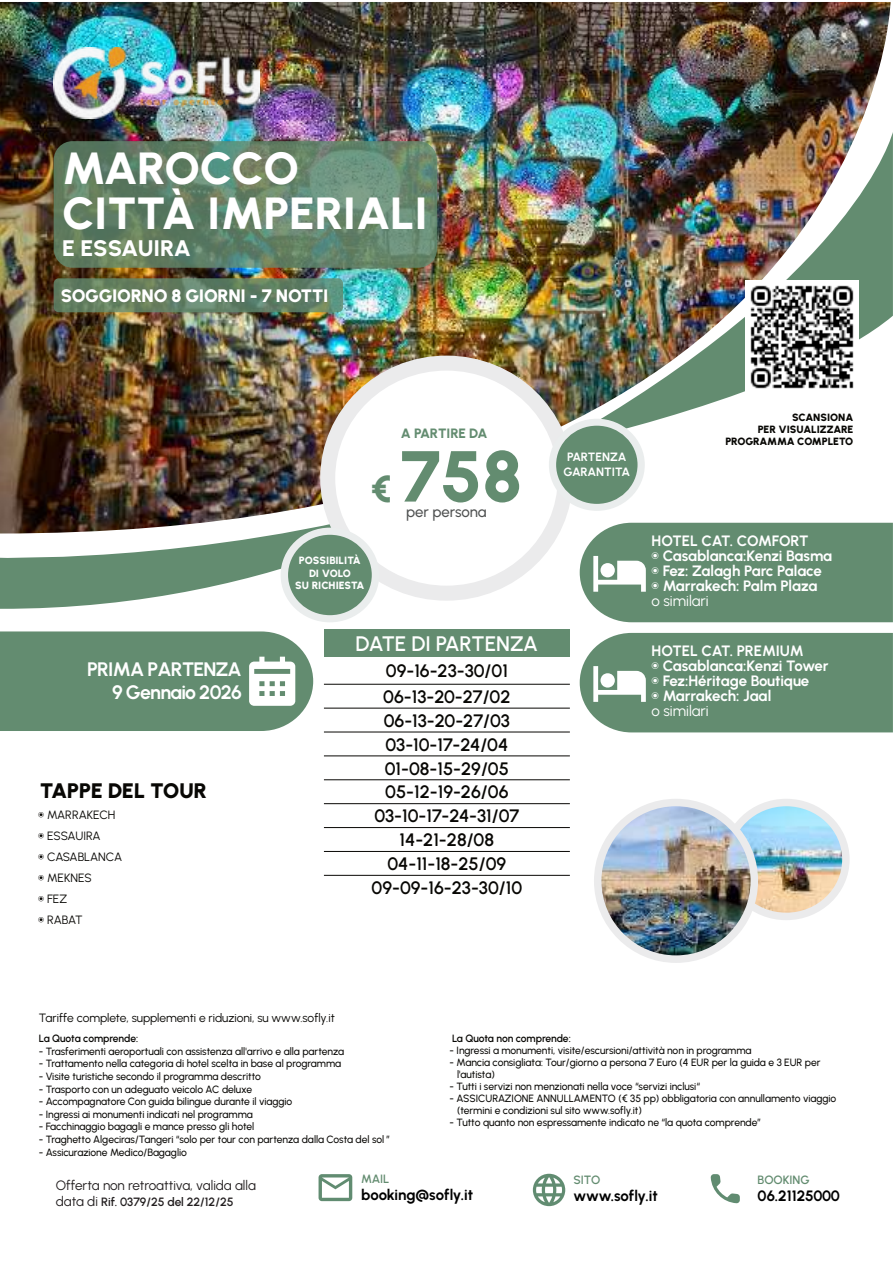
<style>
.page{position:relative;width:893px;height:1263px;background:#fff}
.page>*{position:absolute;margin:0;border:0;box-sizing:border-box;transform-origin:0 0}
.t1{font:800 72px "Urbanist Roman";color:#638c70}
.t2{font:800 45px/45px "Urbanist Roman";letter-spacing:-.015em;color:#fff}
.t3{font:800 22.5px "Urbanist Roman";letter-spacing:-.015em;color:#fff}
.t4{font:600 21px "Urbanist";letter-spacing:-.015em;color:#fff}
.t5{font:900 21px "Urbanist Roman";color:#080704}
.t6{font:700 19.5px/23.4px "Urbanist Roman";letter-spacing:-.04em;color:#fff;text-align:right}
.t7{font:600 18px/23.9px "Urbanist Roman";color:#080704}
.t8{font:900 18px "Urbanist Roman";letter-spacing:-.02em;color:#fff}
.t9{font:700 15px/15px "Urbanist Roman";letter-spacing:-.01em;color:#fff}
.t10{font:700 15px "Urbanist Roman";letter-spacing:-.01em;color:#000}
.t11{font:15px "Urbanist";color:#fff}
.t12{font:500 15px "Urbanist Roman";letter-spacing:-.01em;color:#4f5151}
.t13{font:13.5px "Urbanist";letter-spacing:-.005em;color:#231f20}
.t14{font:800 13.5px "Urbanist Roman";letter-spacing:-.02em;color:#638c70}
.t15{font:12px/21px "Urbanist";letter-spacing:-.005em;color:#080704}
.t16{font:600 12px "Urbanist Roman";color:#231f20}
.t17{font:700 12px/15px "Urbanist Roman";letter-spacing:-.015em;color:#fff;text-align:center}
.t18{font:600 12px "Urbanist Roman";letter-spacing:-.005em;color:#638c70}
.t19{font:500 10.5px/12px "Urbanist Roman";letter-spacing:-.005em;color:#080704}
.t20{font:900 10.5px/12px "Urbanist Roman";letter-spacing:-.015em;color:#080704;text-align:right}
.t21{font:600 10.5px "Urbanist";letter-spacing:-.01em;color:#080704}
.t22{font:900 10.5px/12.6px "Urbanist Roman";color:#fff;text-align:center}
.s1{font-family:"MS UI Gothic"}
.s2{font-size:37.5px}
.s3{font-family:"MS UI Gothic";font-weight:400}
.s4{font-family:"Urbanist";font-weight:400;font-size:13.5px}
</style>
<div class="page">
<svg style="left:0;top:533px;width:379px;height:76px;fill:#638c70"></svg>
<img style="left:0;top:2px;width:891px;height:531px">
<svg style="left:0;top:631px;width:313px;height:100px;background:#71967d"></svg>
<svg style="left:580px;top:633px;width:313px;height:99px;background:#6d947a"></svg>
<svg style="left:580px;top:523px;width:313px;height:99px;background:#6d947a"></svg>
<svg style="left:319px;top:1174px;width:33px;height:27px"></svg>
<svg style="left:533px;top:1174px;width:32px;height:32px"></svg>
<svg style="left:711px;top:1174px;width:29px;height:29px"></svg>
<div style="left:54px;top:278px;width:289px;height:34px;background:#638c70;border-radius:5px;opacity:.8"></div>
<div style="left:54px;top:141px;width:383px;height:127px;background:#638c70;border-radius:19px;opacity:.8"></div>
<img style="left:54px;top:48px;width:206px;height:71px">
<div style="left:320px;top:356px;width:253px;height:245px;background:#fff;border:15px solid #ebebec;border-radius:50%"></div>
<div style="left:324px;top:629px;width:246px;height:28px;background:#638c70"></div>
<hr style="left:324px;top:684px;width:246px;height:1px;background:#080704">
<hr style="left:324px;top:732px;width:246px;height:1px;background:#080704">
<hr style="left:324px;top:755px;width:246px;height:1px;background:#080704">
<hr style="left:324px;top:875px;width:246px;height:1px;background:#080704">
<hr style="left:324px;top:708px;width:246px;height:1px;background:#080704">
<hr style="left:324px;top:779px;width:246px;height:1px;background:#080704">
<hr style="left:324px;top:803px;width:246px;height:1px;background:#080704">
<hr style="left:324px;top:827px;width:246px;height:1px;background:#080704">
<hr style="left:324px;top:851px;width:246px;height:1px;background:#080704">
<div style="left:549px;top:419px;width:96px;height:92px;background:#eaeded;border-radius:50%"></div>
<div style="left:556px;top:426px;width:82px;height:78px;background:#638c70;border-radius:50%"></div>
<div style="left:281px;top:528px;width:98px;height:94px;background:#eaeded;border-radius:50%"></div>
<div style="left:288px;top:535px;width:84px;height:80px;background:#638c70;border-radius:50%"></div>
<img style="left:737px;top:802px;width:104px;height:114px">
<div style="left:723px;top:799px;width:127px;height:121px;border:8px solid #ebebec;border-radius:50%"></div>
<img style="left:598px;top:802px;width:156px;height:157px;border-radius:50%">
<div style="left:594px;top:799px;width:164px;height:164px;border:8px solid #ebebec;border-radius:50%"></div>
<img style="left:746px;top:281px;width:112px;height:112px">
<h2 class="t2" style="left:62px;top:146px;width:367px">MAROCCO<br>CITTÀ IMPERIALI</h2>
<h3 class="t3" style="left:62px;top:235px;width:130px">E ESSAUIRA</h3>
<h3 class="t8" style="left:61px;top:284px;width:269px">SOGGIORNO 8 GIORNI - 7 NOTTI</h3>
<h3 class="t6" style="left:87px;top:657px;width:156px">PRIMA PARTENZA<br>9 Gennaio 2026</h3>
<h3 class="t5" style="left:40px;top:778px;width:169px">TAPPE DEL TOUR</h3>
<p class="t15" style="left:38px;top:805px;width:85px"><span class="s1">◉</span> MARRAKECH <span class="s1">◉</span> ESSAUIRA<br><span class="s1">◉</span> CASABLANCA <span class="s1">◉</span> MEKNES<br><span class="s1">◉</span> FEZ<br><span class="s1">◉</span> RABAT</p>
<p class="t14" style="left:401px;top:425px;width:88px">A PARTIRE DA</p>
<h1 class="t1" style="left:371px;top:433px;width:153px"><span class="s2">€</span> 758</h1>
<h3 class="t12" style="left:406px;top:502px;width:82px">per persona</h3>
<p class="t22" style="left:295px;top:554px;width:71px">POSSIBILITÀ<br>DI VOLO<br>SU RICHIESTA</p>
<h3 class="t4" style="left:356px;top:631px;width:184px">DATE DI PARTENZA</h3>
<h3 class="t7" style="left:383px;top:658px;width:129px;line-height:25.8px">09-16-23-30/01<br>06-13-20-27/02</h3>
<h3 class="t7" style="left:372px;top:709px;width:152px;text-align:center">06-13-20-27/03<br>03-10-17-24/04<br>01-08-15-29/05<br>05-12-19-26/06<br>03-10-17-24-31/07<br>14-21-28/08<br>04-11-18-25/09<br>09-09-16-23-30/10</h3>
<p class="t17" style="left:563px;top:449px;width:68px">PARTENZA<br>GARANTITA</p>
<p class="t20" style="left:725px;top:411px;width:130px">SCANSIONA<br>PER VISUALIZZARE<br>PROGRAMMA COMPLETO</p>
<h3 class="t9" style="left:652px;top:533px;width:182px">HOTEL CAT. COMFORT<br><span class="s3">◉</span> Casablanca:Kenzi Basma <span class="s3">◉</span> Fez: Zalagh Parc Palace <span class="s3">◉</span> Marrakech: Palm Plaza</h3>
<h3 class="t11" style="left:652px;top:591px;width:59px">o similari</h3>
<h3 class="t9" style="left:652px;top:643px;width:179px">HOTEL CAT. PREMIUM<br><span class="s3">◉</span> Casablanca:Kenzi Tower <span class="s3">◉</span> Fez:Héritage Boutique<br><span class="s3">◉</span> Marrakech: Jaal</h3>
<h3 class="t11" style="left:652px;top:701px;width:59px">o similari</h3>
<p class="t15" style="left:39px;top:1007px;width:297px">Tariffe complete, supplementi e riduzioni, su www.sofly.it</p>
<p class="t21" style="left:39px;top:1032px;width:101px">La Quota comprende:</p>
<p class="t19" style="left:39px;top:1045px;width:307px">- Trasferimenti aeroportuali con assistenza all'arrivo e alla partenza</p>
<p class="t19" style="left:39px;top:1058px;width:304px">- Trattamento nella categoria di hotel scelta in base al programma</p>
<p class="t19" style="left:39px;top:1070px;width:224px">- Visite turistiche secondo il programma descritto</p>
<p class="t19" style="left:39px;top:1083px;width:215px">- Trasporto con un adeguato veicolo AC deluxe</p>
<p class="t19" style="left:39px;top:1095px;width:255px">- Accompagnatore Con guida bilingue durante il viaggio</p>
<p class="t19" style="left:39px;top:1108px;width:215px">- Ingressi ai monumenti indicati nel programma</p>
<p class="t19" style="left:39px;top:1121px;width:217px">- Facchinaggio bagagli e mance presso gli hotel</p>
<p class="t19" style="left:39px;top:1133px;width:353px">- Traghetto Algeciras/Tangeri “solo per tour con partenza dalla Costa del sol ”</p>
<p class="t19" style="left:39px;top:1146px;width:150px">- Assicurazione Medico/Bagaglio</p>
<p class="t21" style="left:452px;top:1032px;width:120px">La Quota non comprende:</p>
<p class="t19" style="left:450px;top:1044px;width:303px">- Ingressi a monumenti, visite/escursioni/attività non in programma</p>
<p class="t19" style="left:457px;top:1056px;width:365px;text-indent:-7px">- Mancia consigliata: Tour/giorno a persona 7 Euro (4 EUR per la guida e 3 EUR per l'autista)</p>
<p class="t19" style="left:450px;top:1080px;width:252px">- Tutti i servizi non menzionati nella voce “servizi inclusi“</p>
<p class="t19" style="left:457px;top:1092px;width:381px;text-indent:-7px">- ASSICURAZIONE ANNULLAMENTO (€ 35 pp) obbligatoria con annullamento viaggio (termini e condizioni sul sito www.sofly.it)</p>
<p class="t19" style="left:450px;top:1116px;width:313px">- Tutto quanto non espressamente indicato ne “la quota comprende”</p>
<p class="t13" style="left:56px;top:1177px;width:202px">Offerta non retroattiva, valida alla</p>
<p class="t16" style="left:56px;top:1194px;width:179px"><span class="s4">data di</span> Rif. 0379/25 del 22/12/25</p>
<p class="t18" style="left:361px;top:1172px;width:30px">MAIL</p>
<h3 class="t10" style="left:361px;top:1186px;width:113px">booking@sofly.it</h3>
<p class="t18" style="left:573px;top:1173px;width:28px">SITO</p>
<h3 class="t10" style="left:573px;top:1186px;width:86px">www.sofly.it</h3>
<p class="t18" style="left:758px;top:1173px;width:54px">BOOKING</p>
<h3 class="t10" style="left:758px;top:1186px;width:84px">06.21125000</h3>
</div>
